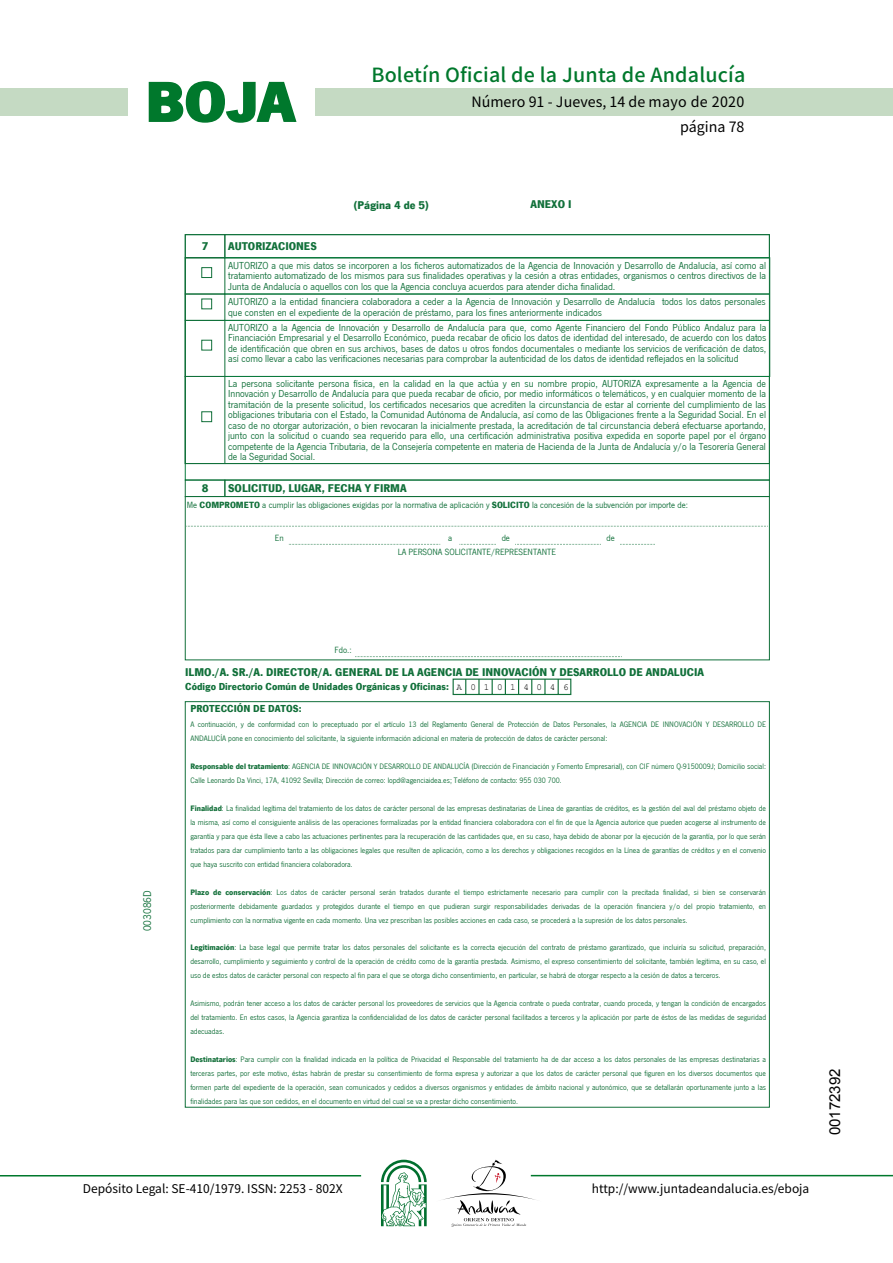
<style>
.page{position:relative;width:893px;height:1263px;background:#fff}
.page>*{position:absolute;margin:0;border:0;box-sizing:border-box;transform-origin:0 0}
.t1{font:700 57.75px "News Got T";color:#00782c;scale:1.14 1}
.t2{font:500 19.5px "Noto Sans HK";letter-spacing:.01em;color:#00782c}
.t3{font:15px "Arial";color:#000}
.t4{font:14.25px/24.5px "Noto Sans HK";color:#000;text-align:right}
.t5{font:12px "Noto Sans HK";color:#000}
.t6{font:700 11.7px "News Got T";color:#11703a}
.t7{font:11.7px "News Got T";color:#11703a}
.t8{font:10.5px/10.5px "News Got T";color:#11703a;text-align:justify}
.t9{font:700 10.5px "News Got T";color:#11703a}
.t10{font:700 10.5px "News Got T";color:#126f39}
.t11{font:9.3px "News Got T";color:#11703a}
.t12{font:9.3px "Courier New";letter-spacing:.815em;color:#000}
.t13{font:8.1px/14px "News Got T";color:#126f39;text-align:justify}
.s1{font-weight:700}
</style>
<div class="page">
<div style="left:315px;top:88px;width:577px;height:28px;background:#c5dac3"></div>
<div style="left:0;top:88px;width:128px;height:28px;background:#c5dac3"></div>
<hr style="left:0;top:1175px;width:361px;height:2px;background:#00782c">
<hr style="left:531px;top:1175px;width:361px;height:1px;background:#00782c">
<svg style="left:148px;top:81px;width:149px;height:42px"></svg>
<svg style="left:442px;top:1160px;width:100px;height:67px"></svg>
<svg style="left:381px;top:1160px;width:45px;height:66px"></svg>
<div style="left:185px;top:234px;width:40px;height:24px;border:1px solid #11703a"></div>
<div style="left:224px;top:234px;width:545px;height:24px;border:1px solid #11703a"></div>
<div style="left:185px;top:257px;width:40px;height:37px;border:1px solid #11703a"></div>
<svg style="left:185px;top:267px;width:40px;height:109px"></svg>
<div style="left:202px;top:340px;width:10px;height:10px;background:#fff"></div>
<div style="left:201px;top:340px;width:11px;height:10px;border:1px solid #11703a"></div>
<hr style="left:225px;top:257px;width:544px;height:1px;background:#0a7b3e">
<hr style="left:225px;top:294px;width:544px;height:1px;background:#0a7b3e">
<hr style="left:225px;top:320px;width:544px;height:1px;background:#0a7b3e">
<div style="left:185px;top:376px;width:40px;height:88px;border:1px solid #11703a"></div>
<div style="left:201px;top:411px;width:11px;height:11px;border:1px solid #11703a"></div>
<hr style="left:225px;top:376px;width:544px;height:1px;background:#0a7b3e">
<hr style="left:225px;top:463px;width:544px;height:1px;background:#11703a">
<div style="left:185px;top:480px;width:40px;height:17px;border:1px solid #11703a"></div>
<div style="left:224px;top:480px;width:545px;height:17px;border:1px solid #11703a"></div>
<div style="left:185px;top:496px;width:584px;height:164px;border:1px solid #11703a"></div>
<svg style="left:187px;top:526px;width:581px;height:1px"></svg>
<svg style="left:289px;top:544px;width:151px;height:1px"></svg>
<svg style="left:459px;top:544px;width:37px;height:1px"></svg>
<svg style="left:515px;top:544px;width:86px;height:1px"></svg>
<svg style="left:620px;top:544px;width:35px;height:1px"></svg>
<svg style="left:355px;top:656px;width:267px;height:1px"></svg>
<svg style="left:452px;top:678px;width:120px;height:18px"></svg>
<h1 class="t1" style="left:145px;top:68px;width:133px">BOJA</h1>
<h2 class="t2" style="left:371px;top:64px;width:375px">Boletín Oficial de la Junta de Andalucía</h2>
<h3 class="t4" style="left:471px;top:90px;width:274px">Número 91 - Jueves, 14 de mayo de 2020 página 78</h3>
<h3 class="t6" style="left:353px;top:198px;width:77px">(Página 4 de 5)</h3>
<h3 class="t6" style="left:530px;top:197px;width:42px">ANEXO I</h3>
<h3 class="t6" style="left:202px;top:239px;width:8px">7</h3>
<h3 class="t6" style="left:228px;top:239px;width:90px">AUTORIZACIONES</h3>
<p class="t8" style="left:228px;top:260px;width:539px">AUTORIZO a que mis datos se incorporen a los ficheros automatizados de la Agencia de Innovación y Desarrollo de Andalucía, así como al tratamiento automatizado de los mismos para sus finalidades operativas y la cesión a otras entidades, organismos o centros directivos de la Junta de Andalucía o aquellos con los que la Agencia concluya acuerdos para atender dicha finalidad.</p>
<p class="t8" style="left:228px;top:297px;width:539px">AUTORIZO a la entidad financiera colaboradora a ceder a la Agencia de Innovación y Desarrollo de Andalucía todos los datos personales que consten en el expediente de la operación de préstamo, para los fines anteriormente indicados</p>
<p class="t8" style="left:228px;top:322px;width:540px">AUTORIZO a la Agencia de Innovación y Desarrollo de Andalucía para que, como Agente Financiero del Fondo Público Andaluz para la Financiación Empresarial y el Desarrollo Económico, pueda recabar de oficio los datos de identidad del interesado, de acuerdo con los datos de identificación que obren en sus archivos, bases de datos u otros fondos documentales o mediante los servicios de verificación de datos, así como llevar a cabo las verificaciones necesarias para comprobar la autenticidad de los datos de identidad reflejados en la solicitud</p>
<p class="t8" style="left:228px;top:378px;width:539px">La persona solicitante persona física, en la calidad en la que actúa y en su nombre propio, AUTORIZA expresamente a la Agencia de Innovación y Desarrollo de Andalucía para que pueda recabar de oficio, por medio informáticos o telemáticos, y en cualquier momento de la tramitación de la presente solicitud, los certificados necesarios que acrediten la circunstancia de estar al corriente del cumplimiento de las obligaciones tributaria con el Estado, la Comunidad Autónoma de Andalucía, así como de las Obligaciones frente a la Seguridad Social. En el caso de no otorgar autorización, o bien revocaran la inicialmente prestada, la acreditación de tal circunstancia deberá efectuarse aportando, junto con la solicitud o cuando sea requerido para ello, una certificación administrativa positiva expedida en soporte papel por el órgano competente de la Agencia Tributaria, de la Consejería competente en materia de Hacienda de la Junta de Andalucía y/o la Tesorería General de la Seguridad Social.</p>
<h3 class="t6" style="left:202px;top:481px;width:8px">8</h3>
<h3 class="t6" style="left:228px;top:481px;width:180px">SOLICITUD, LUGAR, FECHA Y FIRMA</h3>
<p class="t11" style="left:187px;top:500px;width:502px">Me <span class="s1">COMPROMETO</span> a cumplir las obligaciones exigidas por la normativa de aplicación y <span class="s1">SOLICITO</span> la concesión de la subvención por importe de:</p>
<p class="t11" style="left:275px;top:533px;width:10px">En</p>
<p class="t11" style="left:448px;top:533px;width:6px">a</p>
<p class="t11" style="left:501px;top:533px;width:10px">de</p>
<p class="t11" style="left:606px;top:533px;width:10px">de</p>
<p class="t11" style="left:397px;top:547px;width:160px">LA PERSONA SOLICITANTE/REPRESENTANTE</p>
<h3 class="t7" style="left:141px;top:931px;width:42px;rotate:-90deg">003086D</h3>
<p class="t11" style="left:334px;top:645px;width:19px">Fdo.:</p>
<h3 class="t6" style="left:185px;top:666px;width:520px">ILMO./A. SR./A. DIRECTOR/A. GENERAL DE LA AGENCIA DE INNOVACIÓN Y DESARROLLO DE ANDALUCIA</h3>
<p class="t9" style="left:185px;top:680px;width:265px">Código Directorio Común de Unidades Orgánicas y Oficinas:</p>
<p class="t10" style="left:190px;top:703px;width:113px">PROTECCIÓN DE DATOS:</p>
<p class="t13" style="left:190px;top:718px;width:577px">A continuación, y de conformidad con lo preceptuado por el artículo 13 del Reglamento General de Protección de Datos Personales, la AGENCIA DE INNOVACIÓN Y DESARROLLO DE<br>ANDALUCÍA pone en conocimiento del solicitante, la siguiente información adicional en materia de protección de datos de carácter personal:</p>
<p class="t13" style="left:190px;top:759px;width:577px"><span class="s1">Responsable del tratamiento</span>: AGENCIA DE INNOVACIÓN Y DESARROLLO DE ANDALUCÍA (Dirección de Financiación y Fomento Empresarial), con CIF número Q-9150009J; Domicilio social:<br>Calle Leonardo Da Vinci, 17A, 41092 Sevilla; Dirección de correo: lopd@agenciaidea.es; Teléfono de contacto: 955 030 700.</p>
<p class="t13" style="left:190px;top:801px;width:577px"><span class="s1">Finalidad</span>: La finalidad legítima del tratamiento de los datos de carácter personal de las empresas destinatarias de Línea de garantías de créditos, es la gestión del aval del préstamo objeto de la misma, así como el consiguiente análisis de las operaciones formalizadas por la entidad financiera colaboradora con el fin de que la Agencia autorice que pueden acogerse al instrumento de garantía y para que ésta lleve a cabo las actuaciones pertinentes para la recuperación de las cantidades que, en su caso, haya debido de abonar por la ejecución de la garantía, por lo que serán tratados para dar cumplimiento tanto a las obligaciones legales que resulten de aplicación, como a los derechos y obligaciones recogidos en la Línea de garantías de créditos y en el convenio que haya suscrito con entidad financiera colaboradora.</p>
<p class="t13" style="left:190px;top:885px;width:577px"><span class="s1">Plazo de conservación</span>: Los datos de carácter personal serán tratados durante el tiempo estrictamente necesario para cumplir con la precitada finalidad, si bien se conservarán posteriormente debidamente guardados y protegidos durante el tiempo en que pudieran surgir responsabilidades derivadas de la operación financiera y/o del propio tratamiento, en cumplimiento con la normativa vigente en cada momento. Una vez prescriban las posibles acciones en cada caso, se procederá a la supresión de los datos personales.</p>
<p class="t13" style="left:190px;top:941px;width:577px"><span class="s1">Legitimación</span>: La base legal que permite tratar los datos personales del solicitante es la correcta ejecución del contrato de préstamo garantizado, que incluiría su solicitud, preparación, desarrollo, cumplimiento y seguimiento y control de la operación de crédito como de la garantía prestada. Asimismo, el expreso consentimiento del solicitante, también legitima, en su caso, el uso de estos datos de carácter personal con respecto al fin para el que se otorga dicho consentimiento, en particular, se habrá de otorgar respecto a la cesión de datos a terceros.</p>
<p class="t13" style="left:190px;top:997px;width:577px">Asimismo, podrán tener acceso a los datos de carácter personal los proveedores de servicios que la Agencia contrate o pueda contratar, cuando proceda, y tengan la condición de encargados del tratamiento. En estos casos, la Agencia garantiza la confidencialidad de los datos de carácter personal facilitados a terceros y la aplicación por parte de éstos de las medidas de seguridad adecuadas.</p>
<p class="t13" style="left:190px;top:1053px;width:577px"><span class="s1">Destinatarios</span>: Para cumplir con la finalidad indicada en la política de Privacidad el Responsable del tratamiento ha de dar acceso a los datos personales de las empresas destinatarias a terceras partes, por este motivo, éstas habrán de prestar su consentimiento de forma expresa y autorizar a que los datos de carácter personal que figuren en los diversos documentos que formen parte del expediente de la operación, sean comunicados y cedidos a diversos organismos y entidades de ámbito nacional y autonómico, que se detallarán oportunamente junto a las finalidades para las que son cedidos, en el documento en virtud del cual se va a prestar dicho consentimiento.</p>
<p class="t12" style="left:456px;top:681px;width:114px">A01014046</p>
<h3 class="t5" style="left:83px;top:1181px;width:261px">Depósito Legal: SE-410/1979. ISSN: 2253 - 802X</h3>
<h3 class="t5" style="left:592px;top:1181px;width:219px">http://www.juntadeandalucia.es/eboja</h3>
<h3 class="t3" style="left:825px;top:1135px;width:68px;rotate:-90deg">00172392</h3>
</div>
